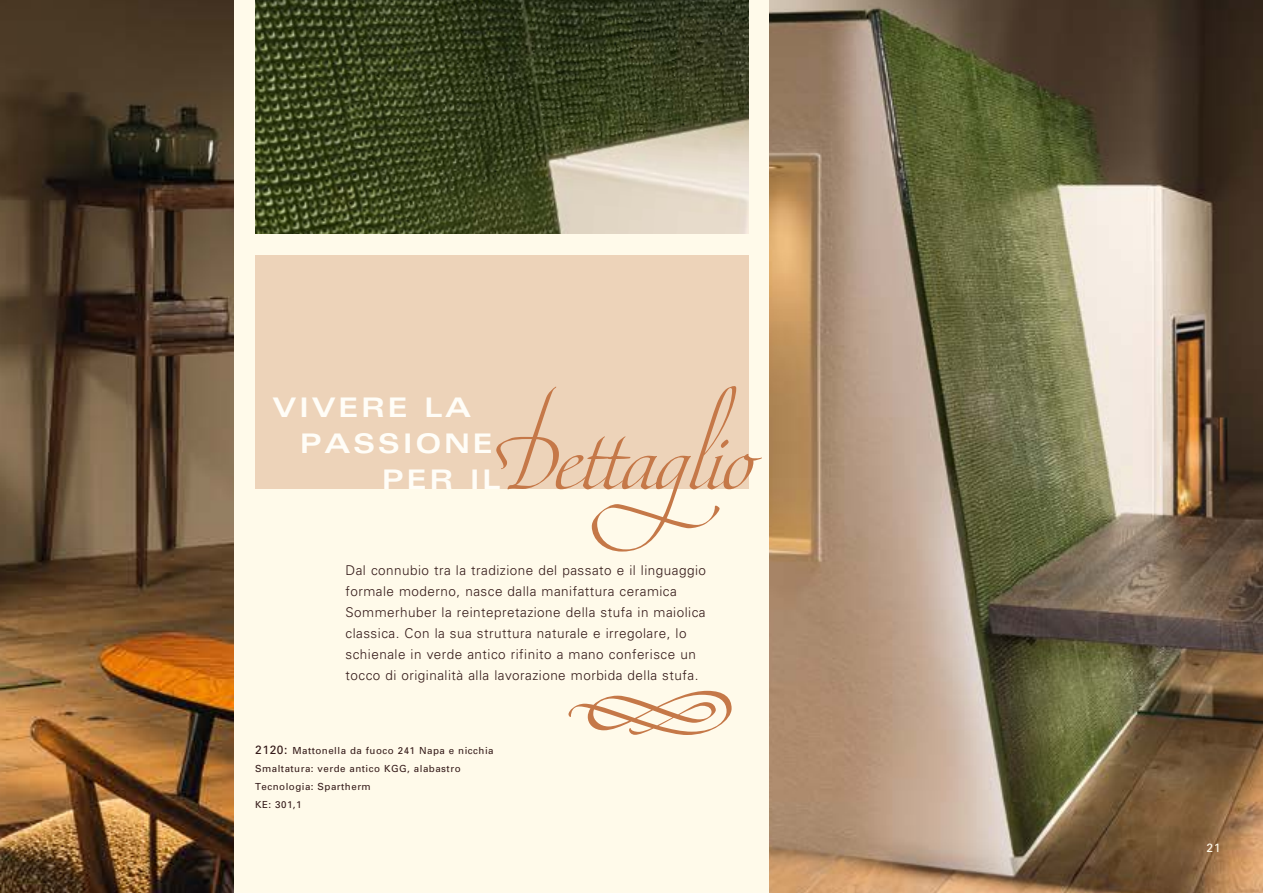
<style>
.page{position:relative;width:1263px;height:893px;background:#fffaea}
.page>*{position:absolute;margin:0;border:0;box-sizing:border-box;transform-origin:0 0}
.t1{font:90px "Maestro C";color:#c57848}
.t2{font:90px "Maestro Flourishes";color:#c57848}
.t3{font:700 expanded 27px "Univers";letter-spacing:.1em;color:#fffdf7}
.t4{font:300 13.5px/21px "Univers";letter-spacing:.035em;color:#341a19}
.t5{font:12px "Univers";color:#fffaea}
.t6{font:9.75px/18px "Univers";letter-spacing:.05em;color:#341a19}
.s1{font-family:"Maestro F"}
.s2{font-size:12px}
</style>
<div class="page">
<img style="left:0;top:0;width:234px;height:893px">
<img style="left:770px;top:0;width:493px;height:893px">
<img style="left:255px;top:0;width:493px;height:234px">
<div style="left:255px;top:255px;width:494px;height:234px;background:#edd3b9"></div>
<h1 class="t1" style="left:494px;top:405px;width:292px"><span class="s1">D</span>ettaglio</h1>
<h2 class="t3" style="left:272px;top:392px;width:200px">VIVERE LA</h2>
<h2 class="t3" style="left:300px;top:428px;width:194px">PASSIONE</h2>
<h2 class="t3" style="left:382px;top:464px;width:120px">PER IL</h2>
<p class="t4" style="left:345px;top:559px;width:362px">Dal connubio tra la tradizione del passato e il linguaggio formale moderno, nasce dalla manifattura ceramica Sommerhuber la reintepretazione della stufa in maiolica classica. Con la sua struttura naturale e irregolare, lo schienale in verde antico rifinito a mano conferisce un tocco di originalità alla lavorazione morbida della stufa.</p>
<p class="t6" style="left:255px;top:741px;width:240px"><span class="s2">2120:</span> Mattonella da fuoco 241 Napa e nicchia<br>Smaltatura: verde antico KGG, alabastro<br>Tecnologia: Spartherm<br>KE: 301,1</p>
<h1 class="t2" style="left:563px;top:647px;width:175px">5</h1>
<p class="t5" style="left:1206px;top:840px;width:15px">21</p>
</div>
